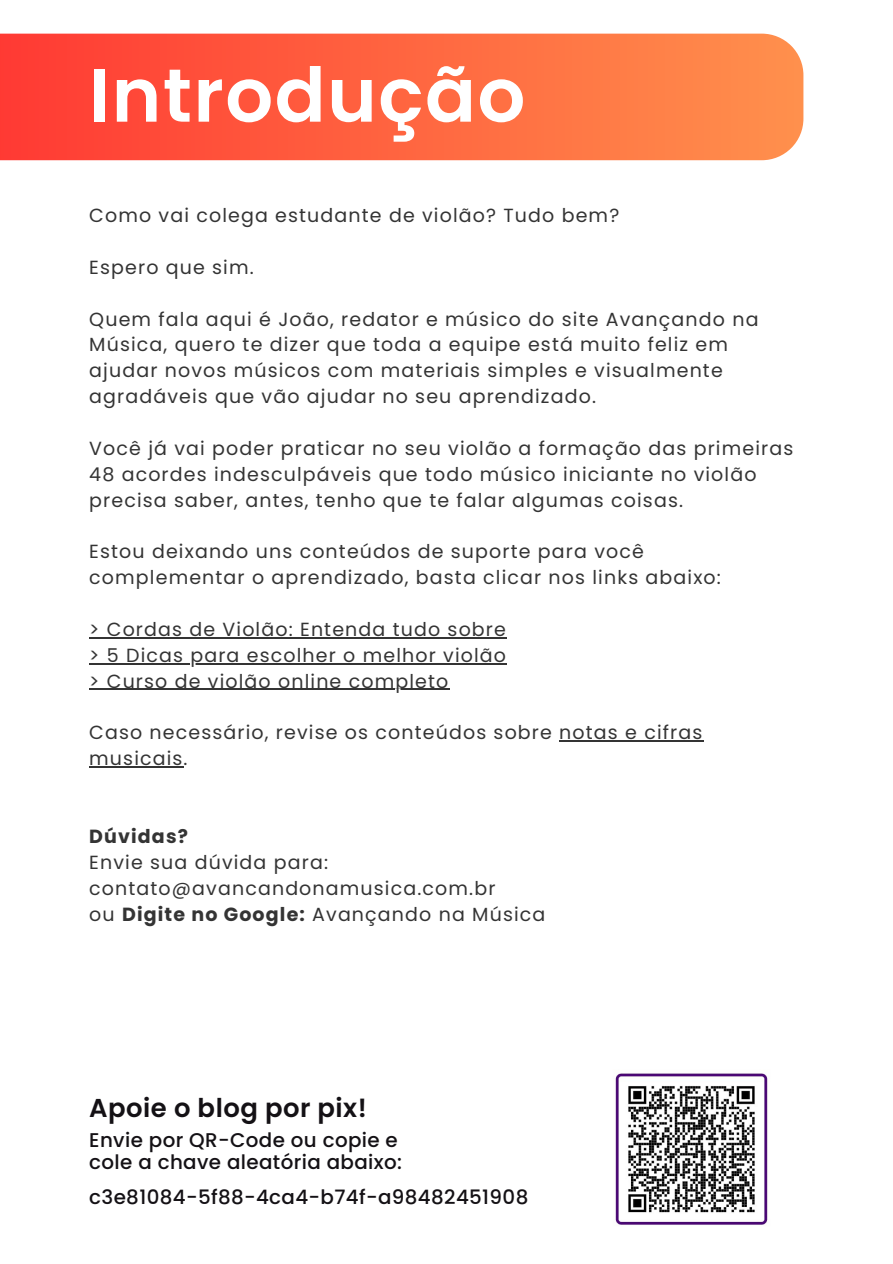
<style>
.page{position:relative;width:893px;height:1264px;background:#fff}
.page>*{position:absolute;margin:0;border:0;box-sizing:border-box;transform-origin:0 0}
.t1{font:600 75.15px "Poppins";letter-spacing:.02em;color:#fff}
.t2{font:600 25.8px "Poppins";letter-spacing:.02em;color:#141115}
.t3{font:500 19.8px/22.5px "Poppins";letter-spacing:.02em;color:#141115}
.t4{font:19.05px/25.8px "Poppins";letter-spacing:.06em;color:#343434}
.t5{font:700 19.05px "Poppins";letter-spacing:.06em;color:#343434}
.s1{font-weight:700}
</style>
<div class="page">
<svg style="left:0;top:34px;width:803px;height:126px;background:#ff6541"></svg>
<img style="left:615px;top:1073px;width:153px;height:152px">
<hr style="left:89px;top:637px;width:418px;height:1px;background:#343434">
<hr style="left:89px;top:663px;width:418px;height:1px;background:#343434">
<hr style="left:89px;top:689px;width:360px;height:1px;background:#343434">
<hr style="left:559px;top:740px;width:144px;height:1px;background:#343434">
<hr style="left:89px;top:766px;width:95px;height:1px;background:#343434">
<p class="t1" style="left:89px;top:43px;width:437px">Introdução</p>
<p class="t4" style="left:89px;top:202px;width:531px">Como vai colega estudante de violão? Tudo bem?</p>
<p class="t4" style="left:89px;top:254px;width:166px">Espero que sim.</p>
<p class="t4" style="left:89px;top:306px;width:670px">Quem fala aqui é João, redator e músico do site Avançando na Música, quero te dizer que toda a equipe está muito feliz em ajudar novos músicos com materiais simples e visualmente agradáveis que vão ajudar no seu aprendizado.</p>
<p class="t4" style="left:89px;top:435px;width:705px">Você já vai poder praticar no seu violão a formação das primeiras<br>48 acordes indesculpáveis que todo músico iniciante no violão precisa saber, antes, tenho que te falar algumas coisas.</p>
<p class="t4" style="left:89px;top:539px;width:633px">Estou deixando uns conteúdos de suporte para você complementar o aprendizado, basta clicar nos links abaixo:</p>
<p class="t4" style="left:89px;top:616px;width:418px">&gt; Cordas de Violão: Entenda tudo sobre</p>
<p class="t4" style="left:89px;top:642px;width:418px">&gt; 5 Dicas para escolher o melhor violão</p>
<p class="t4" style="left:89px;top:668px;width:360px">&gt; Curso de violão online completo</p>
<p class="t4" style="left:89px;top:720px;width:614px">Caso necessário, revise os conteúdos sobre notas e cifras musicais.</p>
<p class="t5" style="left:89px;top:823px;width:100px">Dúvidas?</p>
<p class="t4" style="left:89px;top:849px;width:240px">Envie sua dúvida para:</p>
<p class="t4" style="left:89px;top:875px;width:407px">contato@avancandonamusica.com.br</p>
<p class="t4" style="left:89px;top:901px;width:457px">ou <span class="s1">Digite no Google:</span> Avançando na Música</p>
<p class="t2" style="left:89px;top:1089px;width:279px">Apoie o blog por pix!</p>
<p class="t3" style="left:89px;top:1128px;width:314px">Envie por QR-Code ou copie e cole a chave aleatória abaixo:</p>
<p class="t3" style="left:89px;top:1185px;width:440px">c3e81084-5f88-4ca4-b74f-a98482451908</p>
</div>
